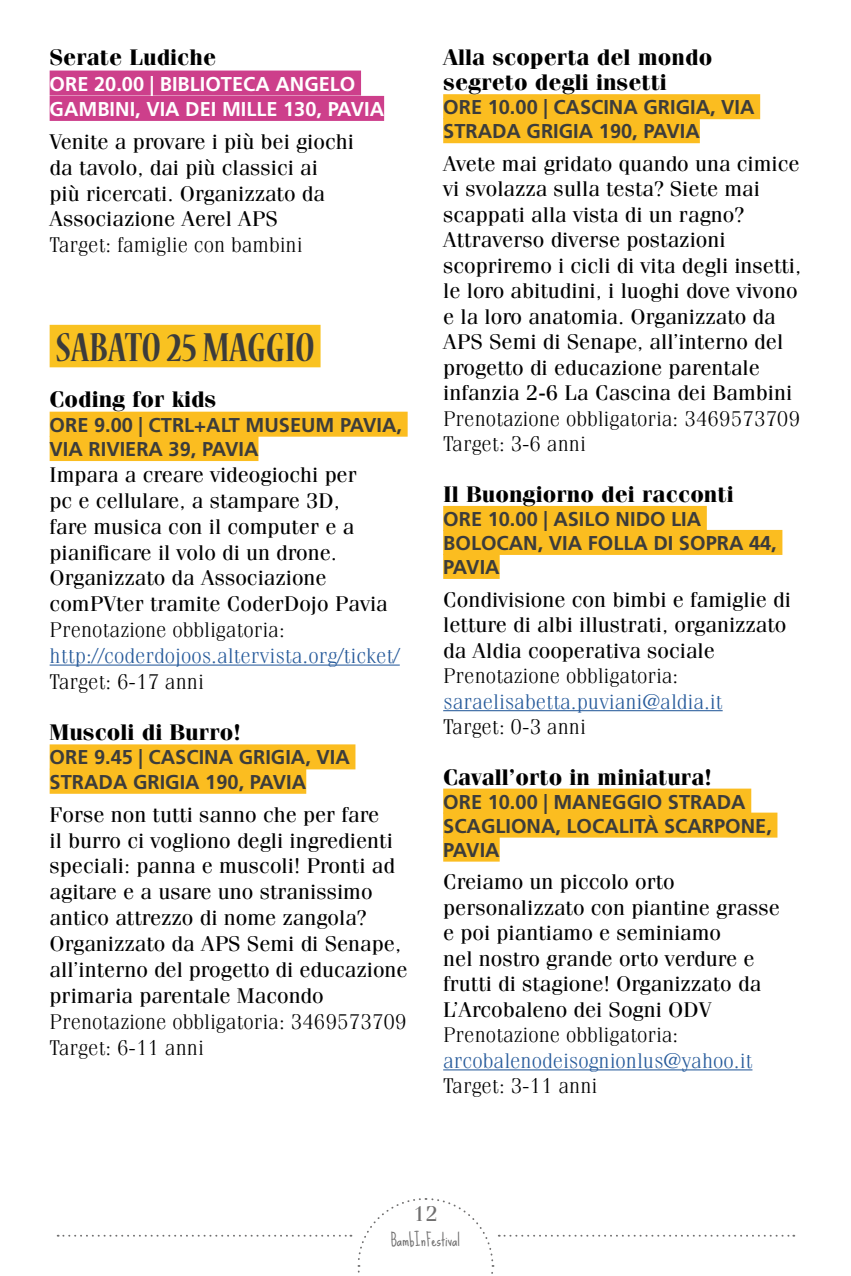
<style>
.page{position:relative;width:851px;height:1276px;background:#fff}
.page>*{position:absolute;margin:0;border:0;box-sizing:border-box;transform-origin:0 0}
.t1{font:700 condensed 45px "Nueva Std";color:#3c3c3b;scale:.9 1}
.t2{font:700 22.5px/25px "Fenice Std";color:#000;scale:1.05 1}
.t3{font:21.25px/25.5px "Fenice";color:#000;scale:1.05 1}
.t4{font:300 21.25px/25.8px "Fenice";color:#000;scale:1.05 1}
.t5{font:300 21.25px "Fenice";color:#275b9b;scale:1.05 1}
.t6{font:21.25px "Fenice";color:#706f6f;scale:1.05 1}
.t7{font:700 20px/24px "Frutiger LT Std";color:#3c3c3b}
.t8{font:700 20px/25.2px "Frutiger LT Std";color:#fff}
.t9{font:15px "Sue Ellen Francisco";color:#706f6f}
</style>
<div class="page">
<svg style="left:58px;top:1198px;width:736px;height:76px"></svg>
<div style="left:50px;top:71px;width:311px;height:25px;background:#cd3f8b"></div>
<div style="left:50px;top:96px;width:334px;height:25px;background:#cd3f8b"></div>
<div style="left:50px;top:325px;width:270px;height:42px;background:#f9c221"></div>
<div style="left:50px;top:412px;width:357px;height:25px;background:#fbbd20"></div>
<div style="left:50px;top:436px;width:208px;height:25px;background:#fbbd20"></div>
<hr style="left:50px;top:664px;width:350px;height:1px;background:#275b9b">
<div style="left:50px;top:744px;width:305px;height:25px;background:#fbbd20"></div>
<div style="left:50px;top:769px;width:256px;height:25px;background:#fbbd20"></div>
<div style="left:443px;top:94px;width:317px;height:25px;background:#fbbd20"></div>
<div style="left:443px;top:118px;width:256px;height:25px;background:#fbbd20"></div>
<div style="left:443px;top:506px;width:263px;height:25px;background:#fbbd20"></div>
<div style="left:443px;top:530px;width:339px;height:25px;background:#fbbd20"></div>
<div style="left:443px;top:554px;width:56px;height:25px;background:#fbbd20"></div>
<hr style="left:443px;top:710px;width:279px;height:1px;background:#275b9b">
<div style="left:443px;top:788px;width:308px;height:25px;background:#fbbd20"></div>
<div style="left:443px;top:812px;width:334px;height:25px;background:#fbbd20"></div>
<div style="left:443px;top:836px;width:56px;height:25px;background:#fbbd20"></div>
<hr style="left:443px;top:1069px;width:309px;height:1px;background:#275b9b">
<p class="t2" style="left:50px;top:45px;width:160px">Serate Ludiche</p>
<p class="t8" style="left:50px;top:71px;width:336px">ORE 20.00 | BIBLIOTECA ANGELO<br>GAMBINI, VIA DEI MILLE 130, PAVIA</p>
<p class="t3" style="left:50px;top:128px;width:291px">Venite a provare i più bei giochi da tavolo, dai più classici ai<br>più ricercati. Organizzato da<br>Associazione Aerel APS</p>
<p class="t4" style="left:50px;top:232px;width:242px">Target: famiglie con bambini</p>
<h1 class="t1" style="left:55px;top:327px;width:290px">SABATO 25 MAGGIO</h1>
<p class="t2" style="left:50px;top:387px;width:160px">Coding for kids</p>
<p class="t7" style="left:50px;top:413px;width:354px">ORE 9.00 | CTRL+ALT MUSEUM PAVIA,<br>VIA RIVIERA 39, PAVIA</p>
<p class="t3" style="left:50px;top:461px;width:323px">Impara a creare videogiochi per<br>pc e cellulare, a stampare 3D,<br>fare musica con il computer e a pianificare il volo di un drone.<br>Organizzato da Associazione comPVter tramite CoderDojo Pavia</p>
<p class="t4" style="left:50px;top:616px;width:225px">Prenotazione obbligatoria:</p>
<p class="t5" style="left:50px;top:643px;width:335px">http://coderdojoos.altervista.org/ticket/</p>
<p class="t4" style="left:50px;top:668px;width:148px">Target: 6-17 anni</p>
<p class="t2" style="left:50px;top:719px;width:184px">Muscoli di Burro!</p>
<p class="t7" style="left:50px;top:745px;width:302px">ORE 9.45 | CASCINA GRIGIA, VIA<br>STRADA GRIGIA 190, PAVIA</p>
<p class="t3" style="left:50px;top:801px;width:342px">Forse non tutti sanno che per fare<br>il burro ci vogliono degli ingredienti speciali: panna e muscoli! Pronti ad agitare e a usare uno stranissimo antico attrezzo di nome zangola?<br>Organizzato da APS Semi di Senape, all’interno del progetto di educazione primaria parentale Macondo</p>
<p class="t4" style="left:50px;top:1008px;width:341px">Prenotazione obbligatoria: 3469573709<br>Target: 6-11 anni</p>
<p class="t2" style="left:443px;top:45px;width:258px">Alla scoperta del mondo segreto degli insetti</p>
<p class="t7" style="left:443px;top:95px;width:313px">ORE 10.00 | CASCINA GRIGIA, VIA<br>STRADA GRIGIA 190, PAVIA</p>
<p class="t3" style="left:443px;top:150px;width:342px">Avete mai gridato quando una cimice vi svolazza sulla testa? Siete mai scappati alla vista di un ragno?<br>Attraverso diverse postazioni scopriremo i cicli di vita degli insetti, le loro abitudini, i luoghi dove vivono e la loro anatomia. Organizzato da APS Semi di Senape, all’interno del progetto di educazione parentale infanzia 2-6 La Cascina dei Bambini</p>
<p class="t4" style="left:443px;top:405px;width:341px">Prenotazione obbligatoria: 3469573709<br>Target: 3-6 anni</p>
<p class="t2" style="left:443px;top:481px;width:278px">Il Buongiorno dei racconti</p>
<p class="t7" style="left:443px;top:507px;width:335px">ORE 10.00 | ASILO NIDO LIA<br>BOLOCAN, VIA FOLLA DI SOPRA 44,<br>PAVIA</p>
<p class="t3" style="left:443px;top:586px;width:333px">Condivisione con bimbi e famiglie di letture di albi illustrati, organizzato da Aldia cooperativa sociale</p>
<p class="t4" style="left:443px;top:662px;width:225px">Prenotazione obbligatoria:</p>
<p class="t5" style="left:443px;top:689px;width:267px">saraelisabetta.puviani@aldia.it</p>
<p class="t4" style="left:443px;top:713px;width:137px">Target: 0-3 anni</p>
<p class="t2" style="left:443px;top:764px;width:257px">Cavall’orto in miniatura!</p>
<p class="t7" style="left:443px;top:789px;width:330px">ORE 10.00 | MANEGGIO STRADA<br>SCAGLIONA, LOCALITÀ SCARPONE,<br>PAVIA</p>
<p class="t3" style="left:443px;top:868px;width:322px">Creiamo un piccolo orto personalizzato con piantine grasse e poi piantiamo e seminiamo<br>nel nostro grande orto verdure e frutti di stagione! Organizzato da<br>L’Arcobaleno dei Sogni ODV</p>
<p class="t4" style="left:443px;top:1021px;width:225px">Prenotazione obbligatoria:</p>
<p class="t5" style="left:443px;top:1048px;width:296px">arcobalenodeisognionlus@yahoo.it</p>
<p class="t4" style="left:443px;top:1072px;width:148px">Target: 3-11 anni</p>
<p class="t6" style="left:413px;top:1201px;width:25px">12</p>
<p class="t9" style="left:390px;top:1231px;width:71px">BambInFestival</p>
</div>
